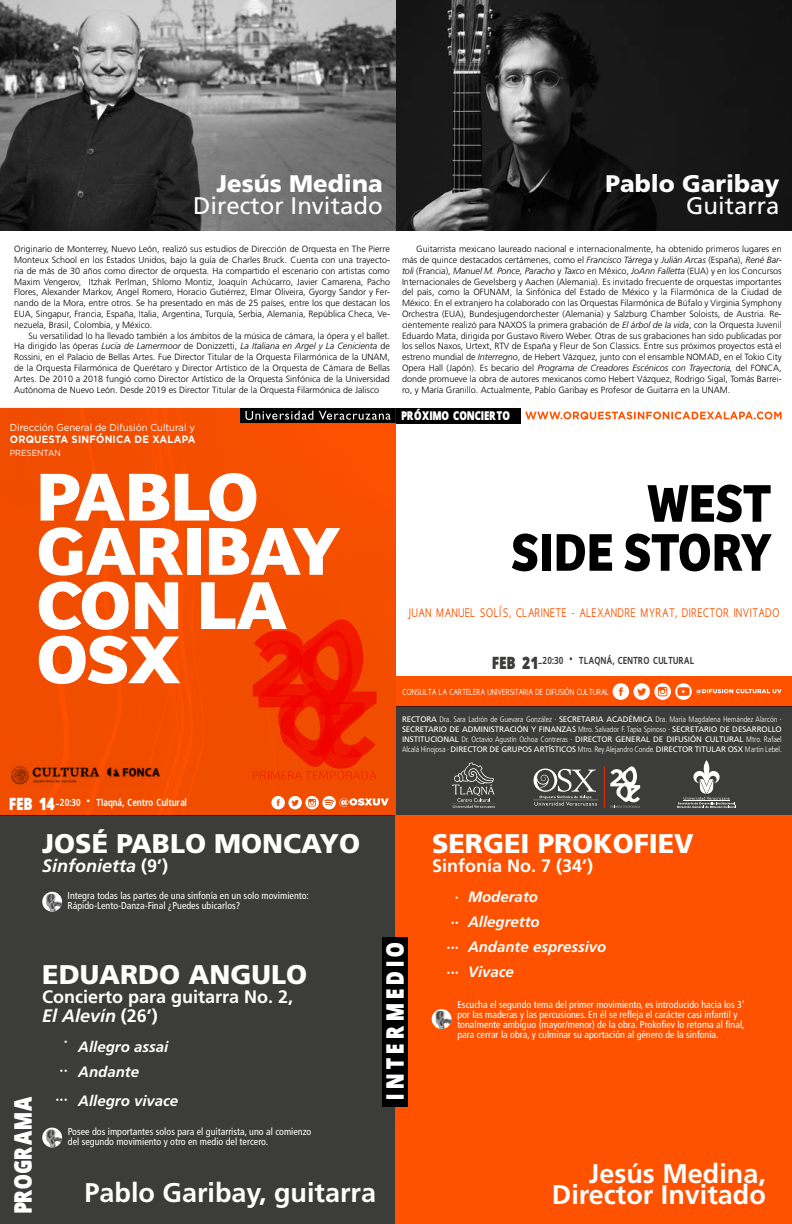
<style>
.page{position:relative;width:792px;height:1224px;background:#fff}
.page>*{position:absolute;margin:0;border:0;box-sizing:border-box;transform-origin:0 0}
.t1{font:700 70.2px/54.2px "Bree";letter-spacing:-.01em;color:#fff;scale:1.12 1}
.t2{font:700 55px "Bree";color:#000;scale:.93 1}
.t3{font:700 27px "Frutiger LT Std";color:#fff}
.t4{font:900 27px "Frutiger LT Std";color:#fff}
.t5{font:24px/22px "Frutiger LT Std";color:#fff;text-align:right}
.t6{font:900 24px/22px "Frutiger LT Std";color:#fff;text-align:right}
.t7{font:700 20px "Novus";letter-spacing:.2em;color:#fff}
.t8{font:700 18px/19px "Frutiger LT Std";color:#fff}
.t9{font:italic 700 18px "Frutiger LT Std";color:#fff}
.t10{font:italic 700 15px/28.9px "Frutiger LT Std";color:#fff}
.t11{font:700 10.6px "Gotham";letter-spacing:.02em;color:#fff;scale:.93 1}
.t12{font:10.1px "Gotham";color:#fff;scale:.93 1}
.t13{font:condensed 10px/10px "Frutiger LT Std";color:#fff}
.t14{font:300 10px "Novus";letter-spacing:.05em;color:#ff5200}
.t15{font:700 10px "Novus";color:#fff}
.t16{font:300 9px/10.8px "Frutiger LT Std";color:#000;text-align:justify}
.t17{font:8.7px "Gotham";color:#fff;scale:.93 1}
.t18{font:8.2px "Novus";color:#fff}
.t19{font:8.2px "Novus";color:#3c3c3b}
.t20{font:300 condensed 8px/10px "Frutiger LT Std";letter-spacing:-.01em;color:#fff;text-align:justify}
.t21{font:300 7px "Novus";color:#fff}
.s1{font-weight:900}
.s2{font-weight:400}
.s3{font-style:italic}
.s4{font-weight:700;font-size:14px}
.s5{font-weight:300;font-style:italic;font-size:14px}
.s6{font-weight:400;font-stretch:normal}
.s7{font-style:normal}
</style>
<div class="page">
<div style="left:0;top:816px;width:396px;height:408px;background:#3c3c3b"></div>
<img style="left:0;top:0;width:792px;height:230px">
<div style="left:0;top:408px;width:396px;height:408px;background:#f24d00"></div>
<div style="left:396px;top:707px;width:396px;height:109px;background:#3c3c3b"></div>
<div style="left:240px;top:408px;width:156px;height:15px;background:#000"></div>
<svg style="left:245px;top:411px;width:68px;height:9px"></svg>
<svg style="left:319px;top:411px;width:72px;height:9px"></svg>
<svg style="left:452px;top:762px;width:44px;height:46px"></svg>
<svg style="left:677px;top:760px;width:59px;height:48px"></svg>
<div style="left:396px;top:408px;width:125px;height:15px;background:#000"></div>
<svg style="left:533px;top:769px;width:65px;height:37px"></svg>
<hr style="left:604px;top:766px;width:1px;height:42px;background:#ff5200">
<svg style="left:610px;top:766px;width:30px;height:42px"></svg>
<svg style="left:525px;top:412px;width:257px;height:8px"></svg>
<svg style="left:271px;top:796px;width:118px;height:13px"></svg>
<div style="left:396px;top:677px;width:396px;height:30px;background:#ff5200"></div>
<svg style="left:613px;top:683px;width:169px;height:17px"></svg>
<svg style="left:253px;top:619px;width:123px;height:161px"></svg>
<div style="left:396px;top:816px;width:396px;height:408px;background:#ff5200"></div>
<div style="left:382px;top:937px;width:26px;height:169px;background:#000"></div>
<svg style="left:42px;top:1128px;width:20px;height:19px"></svg>
<img style="left:46px;top:1129px;width:16px;height:18px">
<svg style="left:432px;top:1009px;width:20px;height:20px"></svg>
<img style="left:436px;top:1011px;width:16px;height:18px">
<svg style="left:42px;top:892px;width:20px;height:20px"></svg>
<img style="left:46px;top:894px;width:16px;height:18px">
<img style="left:11px;top:762px;width:149px;height:26px">
<p class="t5" style="left:193px;top:173px;width:191px"><span class="s1">Jesús Medina<br></span>Director Invitado</p>
<p class="t6" style="left:605px;top:173px;width:176px">Pablo Garibay<br><span class="s2">Guitarra</span></p>
<p class="t16" style="left:14px;top:244px;width:377px">Originario de Monterrey, Nuevo León, realizó sus estudios de Dirección de Orquesta en The Pierre Monteux School en los Estados Unidos, bajo la guía de Charles Bruck. Cuenta con una trayecto&shy;ria de más de 30 años como director de orquesta. Ha compartido el escenario con artistas como Maxim Vengerov, Itzhak Perlman, Shlomo Montiz, Joaquín Achúcarro, Javier Camarena, Pacho Flores, Alexander Markov, Angel Romero, Horacio Gutiérrez, Elmar Oliveira, Gyorgy Sandor y Fer&shy;nando de la Mora, entre otros. Se ha presentado en más de 25 países, entre los que destacan los EUA, Singapur, Francia, España, Italia, Argentina, Turquía, Serbia, Alemania, República Checa, Ve&shy;nezuela, Brasil, Colombia, y México.</p>
<p class="t16" style="left:14px;top:330px;width:377px;text-indent:14px">Su versatilidad lo ha llevado también a los ámbitos de la música de cámara, la ópera y el ballet.<br>Ha dirigido las óperas <span class="s3">Lucia de Lamermoor</span> de Donizzetti, <span class="s3">La Italiana en Argel y La Cenicienta</span> de Rossini, en el Palacio de Bellas Artes. Fue Director Titular de la Orquesta Filarmónica de la UNAM, de la Orquesta Filarmónica de Querétaro y Director Artístico de la Orquesta de Cámara de Bellas Artes. De 2010 a 2018 fungió como Director Artístico de la Orquesta Sinfónica de la Universidad Autónoma de Nuevo León. Desde 2019 es Director Titular de la Orquesta Filarmónica de Jalisco</p>
<p class="t12" style="left:10px;top:422px;width:200px">Dirección General de Difusión Cultural y</p>
<p class="t11" style="left:10px;top:434px;width:201px">ORQUESTA SINFÓNICA DE XALAPA</p>
<p class="t17" style="left:10px;top:448px;width:56px">PRESENTAN</p>
<p class="t1" style="left:36px;top:471px;width:273px">PABLO<br>GARIBAY<br>CON LA<br>OSX</p>
<p class="t16" style="left:402px;top:244px;width:381px;text-indent:14px">Guitarrista mexicano laureado nacional e internacionalmente, ha obtenido primeros lugares en más de quince destacados certámenes, como el <span class="s3">Francisco Tárrega</span> y <span class="s3">Julián Arcas</span> (España), <span class="s3">René Bar&shy;toli</span> (Francia), <span class="s3">Manuel M. Ponce, Paracho</span> y <span class="s3">Taxco</span> en México, <span class="s3">JoAnn Falletta</span> (EUA) y en los Concursos Internacionales de Gevelsberg y Aachen (Alemania). Es invitado frecuente de orquestas importantes del país, como la OFUNAM, la Sinfónica del Estado de México y la Filarmónica de la Ciudad de México. En el extranjero ha colaborado con las Orquestas Filarmónica de Búfalo y Virginia Symphony Orchestra (EUA), Bundesjugendorchester (Alemania) y Salzburg Chamber Soloists, de Austria. Re&shy;cientemente realizó para NAXOS la primera grabación de <span class="s3">El árbol de la vida</span>, con la Orquesta Juvenil Eduardo Mata, dirigida por Gustavo Rivero Weber. Otras de sus grabaciones han sido publicadas por los sellos Naxos, Urtext, RTV de España y Fleur de Son Classics. Entre sus próximos proyectos está el estreno mundial de <span class="s3">Interregno</span>, de Hebert Vázquez, junto con el ensamble NOMAD, en el Tokio City Opera Hall (Japón). Es becario del <span class="s3">Programa de Creadores Escénicos con Trayectoria,</span> del FONCA, donde promueve la obra de autores mexicanos como Hebert Vázquez, Rodrigo Sigal, Tomás Barrei&shy;ro, y María Granillo. Actualmente, Pablo Garibay es Profesor de Guitarra en la UNAM.</p>
<p class="t15" style="left:402px;top:409px;width:110px">PRÓXIMO CONCIERTO</p>
<p class="t2" style="left:647px;top:470px;width:135px">WEST</p>
<p class="t2" style="left:511px;top:519px;width:281px">SIDE STORY</p>
<p class="t14" style="left:408px;top:608px;width:374px">JUAN MANUEL SOLÍS, CLARINETE - ALEXANDRE MYRAT, DIRECTOR INVITADO</p>
<p class="t19" style="left:493px;top:656px;width:203px"><span class="s4">FEB 21</span><span class="s5">-</span>20:30 <sup>.</sup> TLAQNÁ, CENTRO CULTURAL</p>
<p class="t21" style="left:403px;top:689px;width:208px">CONSULTA LA CARTELERA UNIVERSITARIA DE DIFUSIÓN CULTURAL</p>
<p class="t20" style="left:402px;top:714px;width:382px"><span class="s6">RECTORA</span> Dra. Sara Ladrón de Guevara González · <span class="s6">SECRETARIA ACADÉMICA</span> Dra. María Magdalena Hernández Alarcón · <span class="s6">SECRETARIO DE ADMINISTRACIÓN Y FINANZAS</span> Mtro. Salvador F. Tapia Spinoso · <span class="s6">SECRETARIO DE DESARROLLO INSTITUCIONAL</span> Dr. Octavio Agustín Ochoa Contreras · <span class="s6">DIRECTOR GENERAL DE DIFUSIÓN CULTURAL</span> Mtro. Rafael Alcalá Hinojosa · <span class="s6">DIRECTOR DE GRUPOS ARTÍSTICOS</span> Mtro. Rey Alejandro Conde. <span class="s6">DIRECTOR TITULAR OSX</span> Martin Lebel.</p>
<p class="t18" style="left:10px;top:798px;width:179px"><span class="s4">FEB 14</span><span class="s5">-</span>20:30 <sup>.</sup> Tlaqná, Centro Cultural</p>
<p class="t4" style="left:42px;top:827px;width:319px">JOSÉ PABLO MONCAYO</p>
<p class="t9" style="left:42px;top:855px;width:128px">Sinfonietta <span class="s7">(9’)</span></p>
<p class="t13" style="left:68px;top:891px;width:243px">Integra todas las partes de una sinfonía en un solo movimiento:</p>
<p class="t13" style="left:68px;top:901px;width:174px">Rápido-Lento-Danza-Final ¿Puedes ubicarlos?</p>
<p class="t7" style="left:11px;top:1212px;width:119px;rotate:-90deg">PROGRAMA</p>
<p class="t4" style="left:42px;top:958px;width:266px">EDUARDO ANGULO</p>
<p class="t8" style="left:42px;top:988px;width:253px">Concierto para guitarra No. 2,<br><span class="s3">El Alevín</span> (26’)</p>
<p class="t10" style="left:78px;top:1032px;width:92px">Allegro assai</p>
<p class="t10" style="left:78px;top:1057px;width:102px">Andante<br>Allegro vivace</p>
<p class="t10" style="left:63px;top:1026px;width:6px">·</p>
<p class="t10" style="left:59px;top:1055px;width:10px">··</p>
<p class="t10" style="left:55px;top:1084px;width:14px">···</p>
<p class="t13" style="left:68px;top:1127px;width:245px">Posee dos importantes solos para el guitarrista, uno al comienzo</p>
<p class="t13" style="left:68px;top:1137px;width:202px">del segundo movimiento y otro en medio del tercero.</p>
<p class="t3" style="left:85px;top:1177px;width:293px">Pablo Garibay, guitarra</p>
<p class="t7" style="left:383px;top:1099px;width:159px;rotate:-90deg">INTERMEDIO</p>
<p class="t4" style="left:432px;top:827px;width:263px">SERGEI PROKOFIEV</p>
<p class="t8" style="left:432px;top:857px;width:163px">Sinfonía No. 7 (34’)</p>
<p class="t10" style="left:468px;top:882px;width:72px">Moderato</p>
<p class="t10" style="left:468px;top:907px;width:73px">Allegretto</p>
<p class="t10" style="left:468px;top:932px;width:140px">Andante espressivo</p>
<p class="t10" style="left:468px;top:957px;width:47px">Vivace</p>
<p class="t10" style="left:455px;top:882px;width:6px">·</p>
<p class="t10" style="left:450px;top:907px;width:10px">··</p>
<p class="t10" style="left:446px;top:932px;width:14px">···</p>
<p class="t10" style="left:446px;top:957px;width:14px">···</p>
<p class="t13" style="left:457px;top:999px;width:289px">Escucha el segundo tema del primer movimiento, es introducido hacia los 3’</p>
<p class="t13" style="left:457px;top:1009px;width:289px">por las maderas y las percusiones. En él se refleja el carácter casi infantil y tonalmente ambiguo (mayor/menor) de la obra. Prokofiev lo retoma al final,</p>
<p class="t13" style="left:457px;top:1029px;width:263px">para cerrar la obra, y culminar su aportación al género de la sinfonía.</p>
<p class="t3" style="left:589px;top:1157px;width:179px">Jesús Medina,</p>
<p class="t3" style="left:552px;top:1178px;width:216px">Director Invitado</p>
</div>
